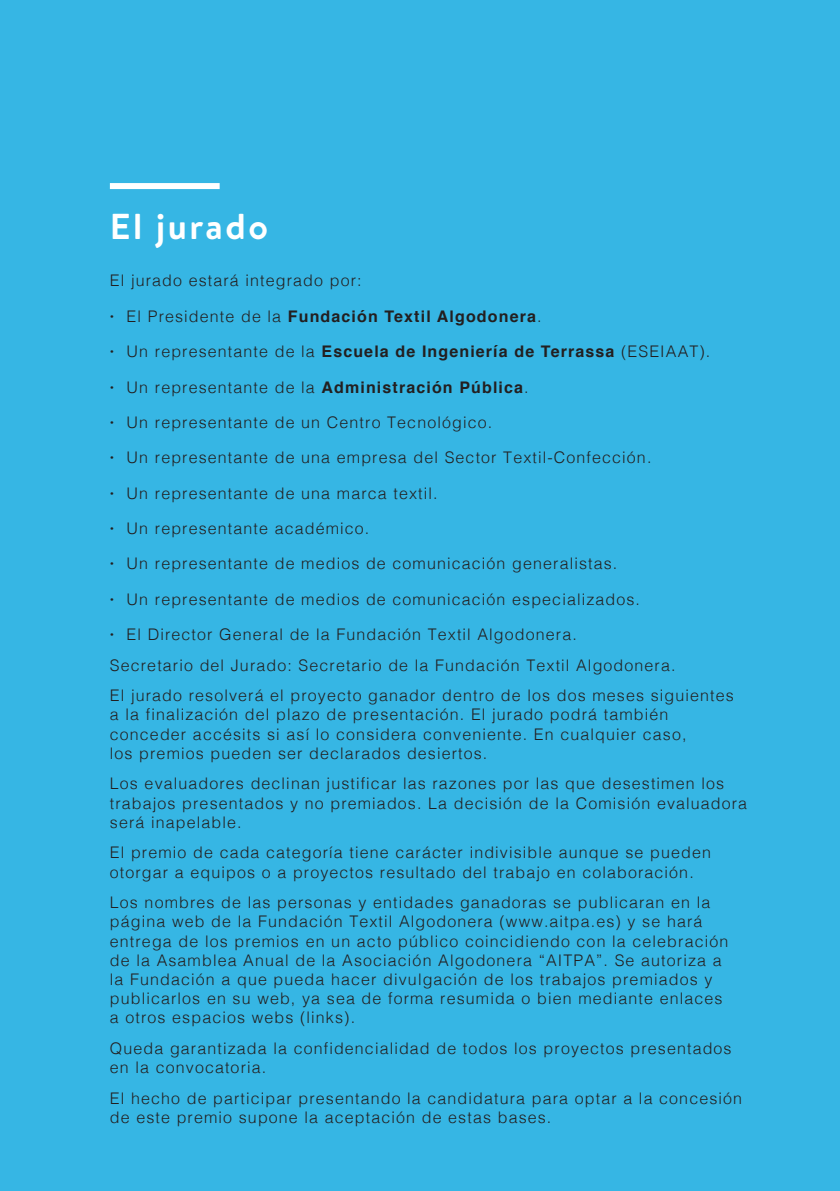
<style>
.page{position:relative;width:840px;height:1191px;background:#fff}
.page>*{position:absolute;margin:0;border:0;box-sizing:border-box;transform-origin:0 0}
.t1{font:700 36px "Brandon Text";letter-spacing:.07em;color:#fff}
.t2{font:300 16px/19.2px "Helvetica";letter-spacing:.07em;color:#231f20}
.t3{font:700 16px "Helvetica";letter-spacing:.07em;color:#231f20}
.s1{font-weight:300}
.s2{font-weight:700}
</style>
<div class="page">
<div style="left:0;top:0;width:839px;height:1191px;background:#36b6e4"></div>
<div style="left:110px;top:183px;width:109px;height:6px;background:#fff"></div>
<h1 class="t1" style="left:110px;top:201px;width:159px">El jurado</h1>
<p class="t2" style="left:110px;top:270px;width:253px">El jurado estará integrado por:</p>
<p class="t3" style="left:110px;top:303px;width:433px">· <span class="s1">El Presidente de la</span> Fundación Textil Algodonera<span class="s1">.</span></p>
<p class="t3" style="left:110px;top:339px;width:601px">· <span class="s1">Un representante de la</span> Escuela de Ingeniería de Terrassa <span class="s1">(ESEIAAT).</span></p>
<p class="t3" style="left:110px;top:374px;width:420px">· <span class="s1">Un representante de la</span> Administración Pública<span class="s1">.</span></p>
<p class="t2" style="left:110px;top:411px;width:383px"><span class="s2">·</span> Un representante de un Centro Tecnológico.</p>
<p class="t2" style="left:110px;top:447px;width:542px"><span class="s2">·</span> Un representante de una empresa del Sector Textil-Confección.</p>
<p class="t2" style="left:110px;top:482px;width:329px"><span class="s2">·</span> Un representante de una marca textil.</p>
<p class="t2" style="left:110px;top:517px;width:261px"><span class="s2">·</span> Un representante académico.</p>
<p class="t2" style="left:110px;top:553px;width:508px"><span class="s2">·</span> Un representante de medios de comunicación generalistas.</p>
<p class="t2" style="left:110px;top:588px;width:531px"><span class="s2">·</span> Un representante de medios de comunicación especializados.</p>
<p class="t2" style="left:110px;top:618px;width:625px;line-height:30.6px"><span class="s2">·</span> El Director General de la Fundación Textil Algodonera.<br>Secretario del Jurado: Secretario de la Fundación Textil Algodonera.<br>El jurado resolverá el proyecto ganador dentro de los dos meses siguientes</p>
<p class="t2" style="left:110px;top:704px;width:577px">a la finalización del plazo de presentación. El jurado podrá también conceder accésits si así lo considera conveniente. En cualquier caso, los premios pueden ser declarados desiertos.</p>
<p class="t2" style="left:110px;top:773px;width:638px">Los evaluadores declinan justificar las razones por las que desestimen los trabajos presentados y no premiados. La decisión de la Comisión evaluadora será inapelable.</p>
<p class="t2" style="left:110px;top:842px;width:602px">El premio de cada categoría tiene carácter indivisible aunque se pueden otorgar a equipos o a proyectos resultado del trabajo en colaboración.</p>
<p class="t2" style="left:110px;top:891px;width:619px">Los nombres de las personas y entidades ganadoras se publicaran en la página web de la Fundación Textil Algodonera (www.aitpa.es) y se hará entrega de los premios en un acto público coincidiendo con la celebración de la Asamblea Anual de la Asociación Algodonera “AITPA”. Se autoriza a la Fundación a que pueda hacer divulgación de los trabajos premiados y publicarlos en su web, ya sea de forma resumida o bien mediante enlaces a otros espacios webs (links).</p>
<p class="t2" style="left:110px;top:1037px;width:623px">Queda garantizada la confidencialidad de todos los proyectos presentados en la convocatoria.</p>
<p class="t2" style="left:110px;top:1087px;width:633px">El hecho de participar presentando la candidatura para optar a la concesión de este premio supone la aceptación de estas bases.</p>
</div>
